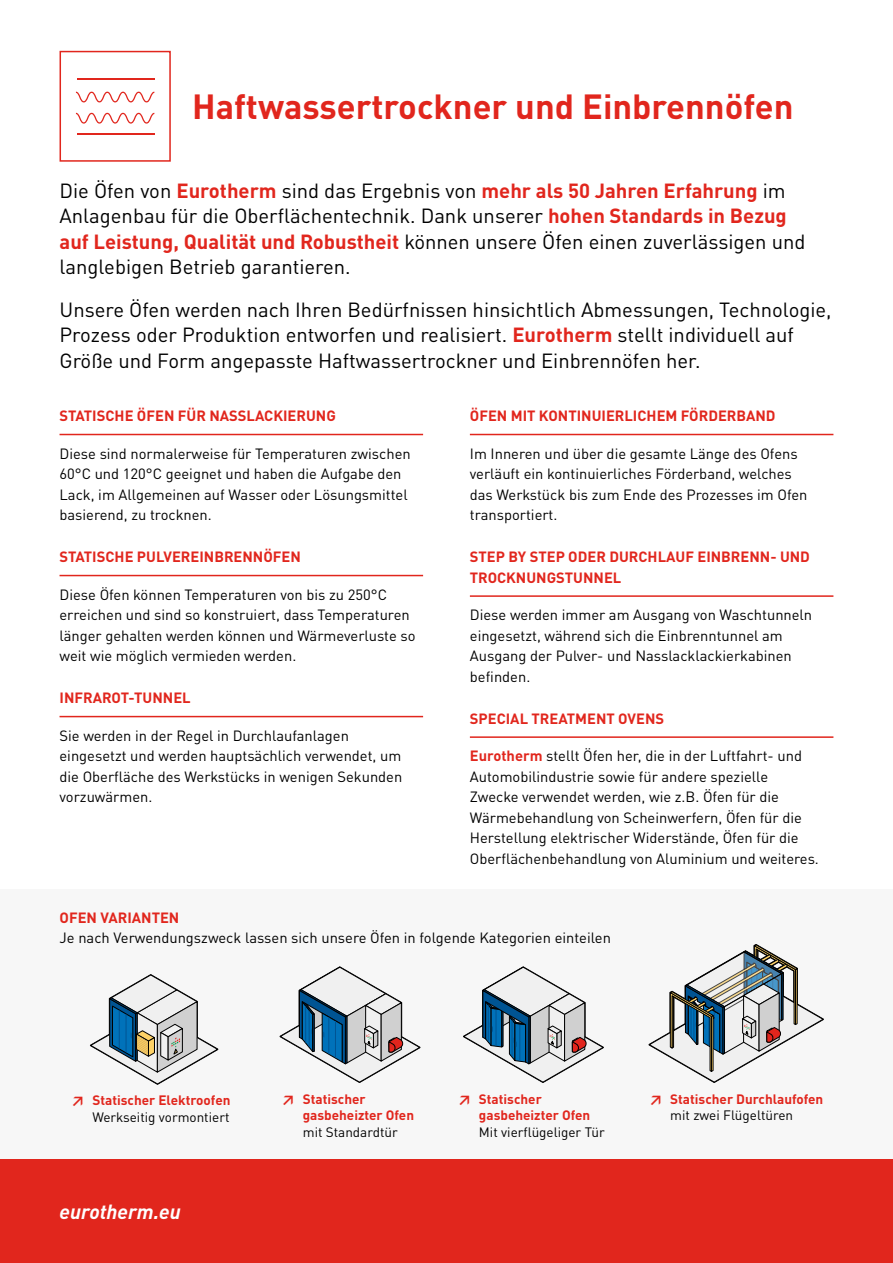
<style>
.page{position:relative;width:893px;height:1263px;background:#fff}
.page>*{position:absolute;margin:0;border:0;box-sizing:border-box;transform-origin:0 0}
.t1{font:700 34.5px "DIN Pro";color:#e1261d}
.t2{font:20.25px/25.5px "DIN Pro";color:#000}
.t3{font:italic 700 20.25px "DIN Pro";color:#fff}
.t4{font:14.7px/20.5px "DIN Pro";color:#000}
.t5{font:700 14.7px/20.5px "DIN Pro";color:#e1261d}
.t6{font:700 13.5px/16.5px "DIN Pro";color:#e1261d}
.t7{font:13.5px "DIN Pro";color:#000}
.s1{font-weight:700;color:#e1261d}
</style>
<div class="page">
<div style="left:0;top:889px;width:893px;height:374px;background:#f7f7f7"></div>
<div style="left:0;top:1159px;width:893px;height:104px;background:#e1261d"></div>
<svg style="left:90px;top:974px;width:128px;height:111px"></svg>
<svg style="left:280px;top:966px;width:140px;height:117px"></svg>
<svg style="left:463px;top:966px;width:141px;height:117px"></svg>
<svg style="left:648px;top:944px;width:176px;height:139px"></svg>
<hr style="left:470px;top:434px;width:363px;height:1px;background:#e1261d">
<hr style="left:470px;top:595px;width:363px;height:2px;background:#e1261d">
<hr style="left:470px;top:736px;width:363px;height:2px;background:#e1261d">
<hr style="left:60px;top:434px;width:363px;height:1px;background:#e1261d">
<hr style="left:60px;top:575px;width:363px;height:1px;background:#e1261d">
<hr style="left:60px;top:716px;width:363px;height:1px;background:#e1261d">
<svg style="left:76px;top:92px;width:78px;height:10px"></svg>
<svg style="left:76px;top:113px;width:78px;height:11px"></svg>
<hr style="left:77px;top:78px;width:77px;height:1px;background:#e1261d">
<hr style="left:77px;top:133px;width:77px;height:1px;background:#e1261d">
<div style="left:60px;top:51px;width:111px;height:111px;border:2px solid #e1261d"></div>
<h1 class="t1" style="left:192px;top:77px;width:603px">Haftwassertrockner und Einbrennöfen</h1>
<p class="t2" style="left:60px;top:176px;width:747px">Die Öfen von <span class="s1">Eurotherm</span> sind das Ergebnis von <span class="s1">mehr als 50 Jahren Erfahrung</span> im Anlagenbau für die Oberflächentechnik. Dank unserer <span class="s1">hohen Standards in Bezug auf Leistung, Qualität und Robustheit</span> können unsere Öfen einen zuverlässigen und langlebigen Betrieb garantieren.</p>
<p class="t2" style="left:60px;top:295px;width:773px">Unsere Öfen werden nach Ihren Bedürfnissen hinsichtlich Abmessungen, Technologie,<br>Prozess oder Produktion entworfen und realisiert. <span class="s1">Eurotherm</span> stellt individuell auf<br>Größe und Form angepasste Haftwassertrockner und Einbrennöfen her.</p>
<p class="t5" style="left:60px;top:404px;width:278px">STATISCHE ÖFEN FÜR NASSLACKIERUNG</p>
<p class="t4" style="left:60px;top:441px;width:353px">Diese sind normalerweise für Temperaturen zwischen 60°C und 120°C geeignet und haben die Aufgabe den Lack, im Allgemeinen auf Wasser oder Lösungsmittel basierend, zu trocknen.</p>
<p class="t5" style="left:60px;top:545px;width:243px">STATISCHE PULVEREINBRENNÖFEN</p>
<p class="t4" style="left:60px;top:583px;width:358px">Diese Öfen können Temperaturen von bis zu 250°C erreichen und sind so konstruiert, dass Temperaturen länger gehalten werden können und Wärmeverluste so weit wie möglich vermieden werden.</p>
<p class="t5" style="left:60px;top:686px;width:133px">INFRAROT-TUNNEL</p>
<p class="t4" style="left:60px;top:724px;width:344px">Sie werden in der Regel in Durchlaufanlagen eingesetzt und werden hauptsächlich verwendet, um die Oberfläche des Werkstücks in wenigen Sekunden vorzuwärmen.</p>
<p class="t5" style="left:470px;top:404px;width:307px">ÖFEN MIT KONTINUIERLICHEM FÖRDERBAND</p>
<p class="t4" style="left:470px;top:441px;width:339px">Im Inneren und über die gesamte Länge des Ofens verläuft ein kontinuierliches Förderband, welches das Werkstück bis zum Ende des Prozesses im Ofen transportiert.</p>
<p class="t5" style="left:470px;top:545px;width:342px">STEP BY STEP ODER DURCHLAUF EINBRENN- UND<br>TROCKNUNGSTUNNEL</p>
<p class="t4" style="left:470px;top:603px;width:344px">Diese werden immer am Ausgang von Waschtunneln eingesetzt, während sich die Einbrenntunnel am Ausgang der Pulver- und Nasslacklackierkabinen befinden.</p>
<p class="t5" style="left:470px;top:706px;width:196px">SPECIAL TREATMENT OVENS</p>
<p class="t4" style="left:470px;top:744px;width:351px"><span class="s1">Eurotherm</span> stellt Öfen her, die in der Luftfahrt- und Automobilindustrie sowie für andere spezielle Zwecke verwendet werden, wie z.B. Öfen für die Wärmebehandlung von Scheinwerfern, Öfen für die Herstellung elektrischer Widerstände, Öfen für die Oberflächenbehandlung von Aluminium und weiteres.</p>
<p class="t5" style="left:60px;top:905px;width:121px">OFEN VARIANTEN</p>
<p class="t4" style="left:60px;top:926px;width:553px">Je nach Verwendungszweck lassen sich unsere Öfen in folgende Kategorien einteilen</p>
<p class="t6" style="left:71px;top:1091px;width:161px">↗ Statischer Elektroofen</p>
<p class="t7" style="left:92px;top:1106px;width:139px">Werkseitig vormontiert</p>
<h2 class="t3" style="left:60px;top:1194px;width:123px">eurotherm.eu</h2>
<p class="t6" style="left:303px;top:1089px;width:113px;text-indent:-21px">↗ Statischer gasbeheizter Ofen</p>
<p class="t7" style="left:303px;top:1121px;width:96px">mit Standardtür</p>
<p class="t6" style="left:479px;top:1089px;width:113px;text-indent:-21px">↗ Statischer gasbeheizter Ofen</p>
<p class="t7" style="left:479px;top:1121px;width:127px">Mit vierflügeliger Tür</p>
<p class="t6" style="left:649px;top:1089px;width:176px">↗ Statischer Durchlaufofen</p>
<p class="t7" style="left:670px;top:1105px;width:124px">mit zwei Flügeltüren</p>
</div>
